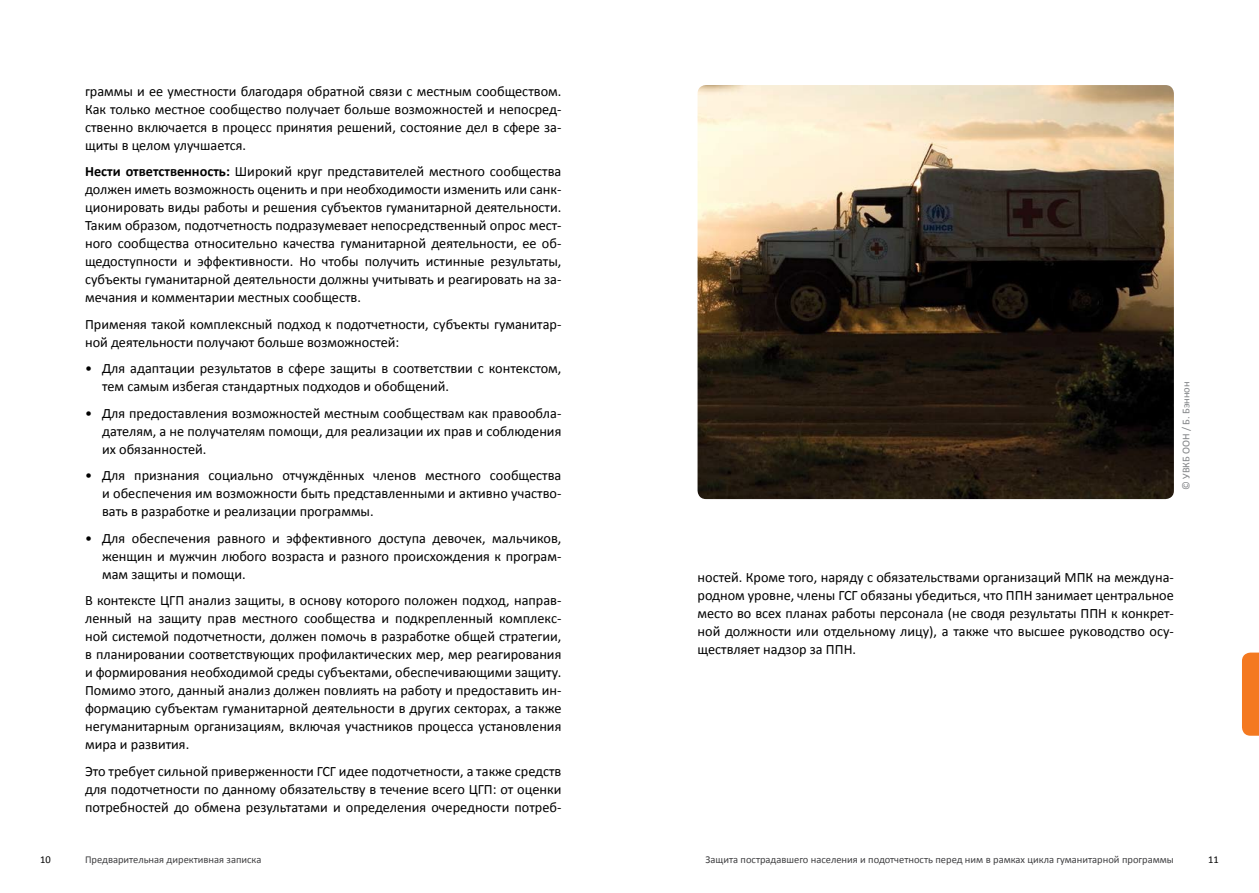
<style>
.page{position:relative;width:1259px;height:893px;background:#fff}
.page>*{position:absolute;margin:0;border:0;box-sizing:border-box;transform-origin:0 0}
.t1{font:14.25px/18px "Calibri";color:#000;text-align:justify}
.t2{font:10.5px "Calibri";color:#404042}
.t3{font:10.5px "Calibri";color:#808285}
.t4{font:10.5px "Calibri";color:#000}
.s1{font-weight:700}
</style>
<div class="page">
<svg style="left:1242px;top:653px;width:17px;height:83px"></svg>
<img style="left:697px;top:85px;width:477px;height:414px">
<p class="t1" style="left:85px;top:82px;width:478px">граммы и ее уместности благодаря обратной связи с местным сообществом.<br>Как только местное сообщество получает больше возможностей и непосред&shy;ственно включается в процесс принятия решений, состояние дел в сфере за&shy;щиты в целом улучшается.</p>
<p class="t1" style="left:85px;top:162px;width:478px"><span class="s1">Нести ответственность:</span> Широкий круг представителей местного сообщества должен иметь возможность оценить и при необходимости изменить или санк&shy;ционировать виды работы и решения субъектов гуманитарной деятельности.<br>Таким образом, подотчетность подразумевает непосредственный опрос мест&shy;ного сообщества относительно качества гуманитарной деятельности, ее об&shy;щедоступности и эффективности. Но чтобы получить истинные результаты, субъекты гуманитарной деятельности должны учитывать и реагировать на за&shy;мечания и комментарии местных сообществ.</p>
<p class="t1" style="left:85px;top:315px;width:478px">Применяя такой комплексный подход к подотчетности, субъекты гуманитар&shy;ной деятельности получают больше возможностей:</p>
<p class="t1" style="left:102px;top:359px;width:461px;text-indent:-17px">• Для адаптации результатов в сфере защиты в соответствии с контекстом, тем самым избегая стандартных подходов и обобщений.</p>
<p class="t1" style="left:102px;top:404px;width:461px;text-indent:-17px">• Для предоставления возможностей местным сообществам как правообла&shy;дателям, а не получателям помощи, для реализации их прав и соблюдения их обязанностей.</p>
<p class="t1" style="left:102px;top:466px;width:461px;text-indent:-17px">• Для признания социально отчуждённых членов местного сообщества и обеспечения им возможности быть представленными и активно участво&shy;вать в разработке и реализации программы.</p>
<p class="t1" style="left:102px;top:529px;width:461px;text-indent:-17px">• Для обеспечения равного и эффективного доступа девочек, мальчиков, женщин и мужчин любого возраста и разного происхождения к програм&shy;мам защиты и помощи.</p>
<p class="t1" style="left:85px;top:591px;width:478px">В контексте ЦГП анализ защиты, в основу которого положен подход, направ&shy;ленный на защиту прав местного сообщества и подкрепленный комплекс&shy;ной системой подотчетности, должен помочь в разработке общей стратегии, в планировании соответствующих профилактических мер, мер реагирования и формирования необходимой среды субъектами, обеспечивающими защиту.<br>Помимо этого, данный анализ должен повлиять на работу и предоставить ин&shy;формацию субъектам гуманитарной деятельности в других секторах, а также негуманитарным организациям, включая участников процесса установления мира и развития.</p>
<p class="t1" style="left:85px;top:762px;width:478px">Это требует сильной приверженности ГСГ идее подотчетности, а также средств для подотчетности по данному обязательству в течение всего ЦГП: от оценки потребностей до обмена результатами и определения очередности потреб-</p>
<p class="t3" style="left:1178px;top:490px;width:110px;rotate:-90deg">© УВКБ ООН / Б. Бэннон</p>
<p class="t1" style="left:697px;top:568px;width:478px">ностей. Кроме того, наряду с обязательствами организаций МПК на междуна&shy;родном уровне, члены ГСГ обязаны убедиться, что ППН занимает центральное место во всех планах работы персонала (не сводя результаты ППН к конкрет&shy;ной должности или отдельному лицу), а также что высшее руководство осу&shy;ществляет надзор за ППН.</p>
<p class="t4" style="left:40px;top:852px;width:12px">10</p>
<p class="t2" style="left:85px;top:852px;width:178px">Предварительная директивная записка</p>
<p class="t2" style="left:705px;top:852px;width:470px">Защита пострадавшего населения и подотчетность перед ним в рамках цикла гуманитарной программы</p>
<p class="t4" style="left:1208px;top:852px;width:12px">11</p>
</div>
